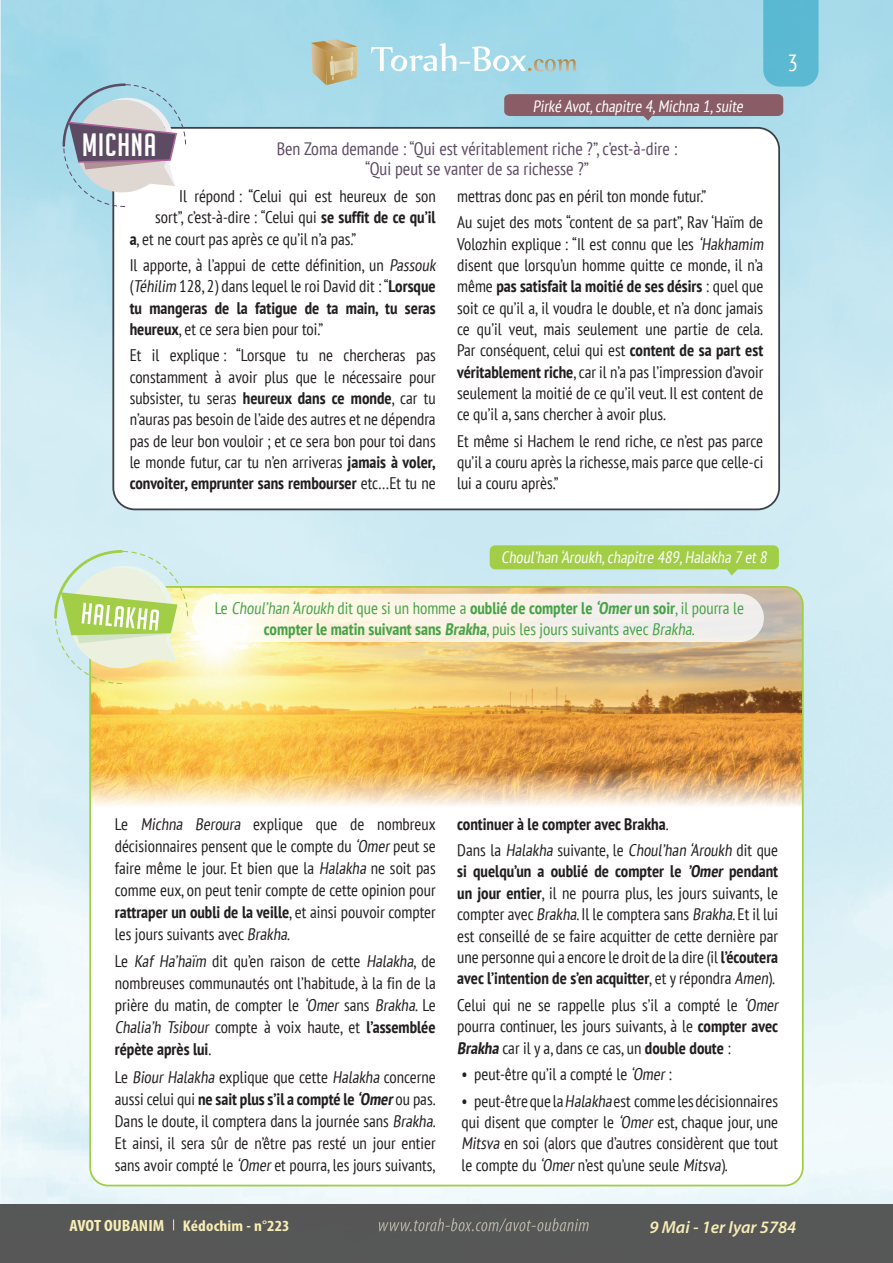
<style>
.page{position:relative;width:893px;height:1263px;background:#fff}
.page>*{position:absolute;margin:0;border:0;box-sizing:border-box;transform-origin:0 0}
.t1{font:31.5px "Big Noodle Titling";letter-spacing:.03em;color:#fff}
.t2{font:condensed 23.4px "PT Sans";color:#fff}
.t3{font:condensed 18px/19.8px "PT Sans";color:#5d4b64;text-align:center}
.t4{font:italic 600 17.55px "Myriad Pro";color:#f7edb5}
.t5{font:condensed 16.8px/21.3px "PT Sans";color:#231f20;text-align:justify}
.t6{font:condensed 16.8px/21.3px "PT Sans";color:#46a348;text-align:center}
.t7{font:condensed 16.5px "PT Sans";color:#fff}
.t8{font:700 condensed 15.6px "Myriad Pro";letter-spacing:.01em;color:#f7edb5;scale:1.11 1}
.s1{font-weight:700}
.s2{font-size:16.35px}
</style>
<div class="page">
<img style="left:0;top:0;width:893px;height:1204px">
<div style="left:0;top:1204px;width:893px;height:59px;background:#565757"></div>
<img style="left:414px;top:1218px;width:175px;height:14px">
<svg style="left:371px;top:43px;width:205px;height:29px;background:#b2dde7"></svg>
<svg style="left:311px;top:39px;width:46px;height:46px;background:#c3b58a"></svg>
<div style="left:763px;top:0;width:56px;height:87px;background:#5bb9d2"></div>
<div style="left:113px;top:128px;width:666px;height:381px;background:#fff;border-radius:22px"></div>
<div style="left:112px;top:127px;width:668px;height:383px;border:2px solid #3f4048;border-radius:22px"></div>
<svg style="left:504px;top:94px;width:279px;height:27px;background:#8f747f"></svg>
<svg style="left:63px;top:83px;width:123px;height:124px;background:#b0bac5"></svg>
<div style="left:90px;top:587px;width:713px;height:598px;background:#fff;border-radius:18px"></div>
<img style="left:92px;top:587px;width:711px;height:219px">
<svg style="left:54px;top:550px;width:134px;height:134px;background:#d8e7bc"></svg>
<svg style="left:489px;top:544px;width:291px;height:33px;background:#acd476"></svg>
<svg style="left:192px;top:594px;width:572px;height:48px;background:#f8f3e8"></svg>
<h1 class="t1" style="left:82px;top:128px;width:75px">MICHNA</h1>
<p class="t7" style="left:533px;top:96px;width:215px">Pirké Avot,chapitre 4,Michna 1,suite</p>
<p class="t3" style="left:277px;top:139px;width:402px">Ben Zoma demande : “Qui est véritablement riche ?”, c’est-à-dire : “Qui peut se vanter de sa richesse ?”</p>
<p class="t5" style="left:179px;top:185px;width:258px">Il répond : “Celui qui est heureux de son</p>
<p class="t5" style="left:155px;top:206px;width:282px">sort”, c’est-à-dire : “Celui qui <span class="s1">se suffit de ce qu’il</span></p>
<p class="t5" style="left:130px;top:228px;width:228px"><span class="s1">a</span>, et ne court pas après ce qu’il n’a pas.”</p>
<p class="t5" style="left:130px;top:254px;width:310px;text-align:left">Il apporte, à l’appui de cette définition, un Passouk (Téhilim 128, 2) dans lequel le roi David dit : “<span class="s1">Lorsque tu mangeras de la fatigue de ta main, tu seras heureux</span>, et ce sera bien pour toi.”</p>
<p class="t5" style="left:130px;top:344px;width:308px">Et il explique : “Lorsque tu ne chercheras pas constamment à avoir plus que le nécessaire pour subsister, tu seras <span class="s1">heureux dans ce monde</span>, car tu n’auras pas besoin de l’aide des autres et ne dépendra pas de leur bon vouloir ; et ce sera bon pour toi dans le monde futur, car tu n’en arriveras <span class="s1">jamais à voler, convoiter, emprunter sans rembourser</span> etc…Et tu ne</p>
<p class="t5" style="left:457px;top:183px;width:308px;line-height:26.4px">mettras donc pas en péril ton monde futur.”<br>Au sujet des mots “content de sa part”, Rav ‘Haïm de</p>
<p class="t5" style="left:457px;top:233px;width:311px;text-align:left">Volozhin explique : “Il est connu que les ‘Hakhamim disent que lorsqu’un homme quitte ce monde, il n’a même <span class="s1">pas satisfait la moitié de ses désirs</span> : quel que soit ce qu’il a, il voudra le double, et n’a donc jamais ce qu’il veut, mais seulement une partie de cela.<br>Par conséquent, celui qui est <span class="s1">content de sa part est véritablement riche</span>, car il n’a pas l’impression d’avoir seulement la moitié de ce qu’il veut. Il est content de ce qu’il a, sans chercher à avoir plus.</p>
<p class="t5" style="left:457px;top:430px;width:308px">Et même si Hachem le rend riche, ce n’est pas parce qu’il a couru après la richesse, mais parce que celle-ci lui a couru après.”</p>
<h2 class="t2" style="left:788px;top:47px;width:12px">3</h2>
<p class="t7" style="left:501px;top:547px;width:270px">Choul’han ‘Aroukh,chapitre 489,Halakha 7 et8</p>
<p class="t6" style="left:215px;top:597px;width:531px">Le Choul’han ‘Aroukh dit que si un homme a <span class="s1">oublié de compter le ‘Omerun soir</span>, il pourra le <span class="s1">compter le matin suivant sans Brakha</span>, puis les jours suivants avec Brakha.</p>
<p class="t5" style="left:115px;top:812px;width:322px;line-height:22px">Le Michna Beroura explique que de nombreux décisionnaires pensent que le compte du ‘Omerpeut se faire même le jour. Et bien que la Halakha ne soit pas comme eux, on peut tenir compte de cette opinion pour <span class="s1">rattraper un oubli de la veille</span>, et ainsi pouvoir compter les jours suivants avec Brakha.</p>
<p class="t5" style="left:115px;top:950px;width:322px;line-height:22px">Le Kaf Ha’haïm dit qu’en raison de cette Halakha, de nombreuses communautés ont l’habitude, à la fin de la prière du matin, de compter le ‘Omer sans Brakha. Le Chalia’h Tsibour compte à voix haute, et <span class="s1">l’assemblée répète après lui</span>.</p>
<p class="t5" style="left:115px;top:1065px;width:322px;line-height:22px">Le Biour Halakha explique que cette Halakha concerne aussi celui qui <span class="s1">ne sait plus s’il a compté le ‘Omer</span>ou pas.<br>Dans le doute, il comptera dans la journée sans Brakha.<br>Et ainsi, il sera sûr de n’être pas resté un jour entier sans avoir compté le ‘Omeret pourra, les jours suivants,</p>
<p class="t5" style="left:457px;top:810px;width:322px;line-height:26.5px"><span class="s1">continuer à le compter avec Brakha</span>.<br>D a n s la Halakha s u iva nte , le Choul’han ‘Aroukh d i t q u e</p>
<p class="t5" style="left:457px;top:860px;width:322px"><span class="s1">si quelqu’un a oublié de compter le ’Omer pendant un jour entier</span>, il ne pourra plus, les jours suivants, le compter avec Brakha. Il le comptera sans Brakha. Et il lui est conseillé de se faire acquitter de cette dernière par une personne qui a encore le droit de la dire (il <span class="s1">l’écoutera avec l’intention de s’en acquitter</span>, et y répondra Amen).</p>
<p class="t5" style="left:457px;top:994px;width:325px;text-align:left">Celui qui ne se rappelle plus s’il a compté le ‘Omer pourra continuer, les jours suivants, à le <span class="s1">compter avec<br>Brakha</span>car il y a, dans ce cas, un <span class="s1">double doute</span> :</p>
<p class="t5" style="left:461px;top:1063px;width:212px">• peut-être qu’il a compté le ‘Omer:</p>
<p class="t5" style="left:461px;top:1090px;width:318px">• peut-être que la Halakha est comme les décisionnaires qui disent que compter le ‘Omer est, chaque jour, une Mitsva en soi (alors que d’autres considèrent que tout le compte du ‘Omern’est qu’une seule Mitsva).</p>
<p class="t8" style="left:69px;top:1216px;width:200px"><span class="s2">AVOT OUBANIM</span> Kédochim - n°223</p>
<p class="t4" style="left:649px;top:1215px;width:148px">9 Mai - 1er Iyar 5784</p>
</div>
